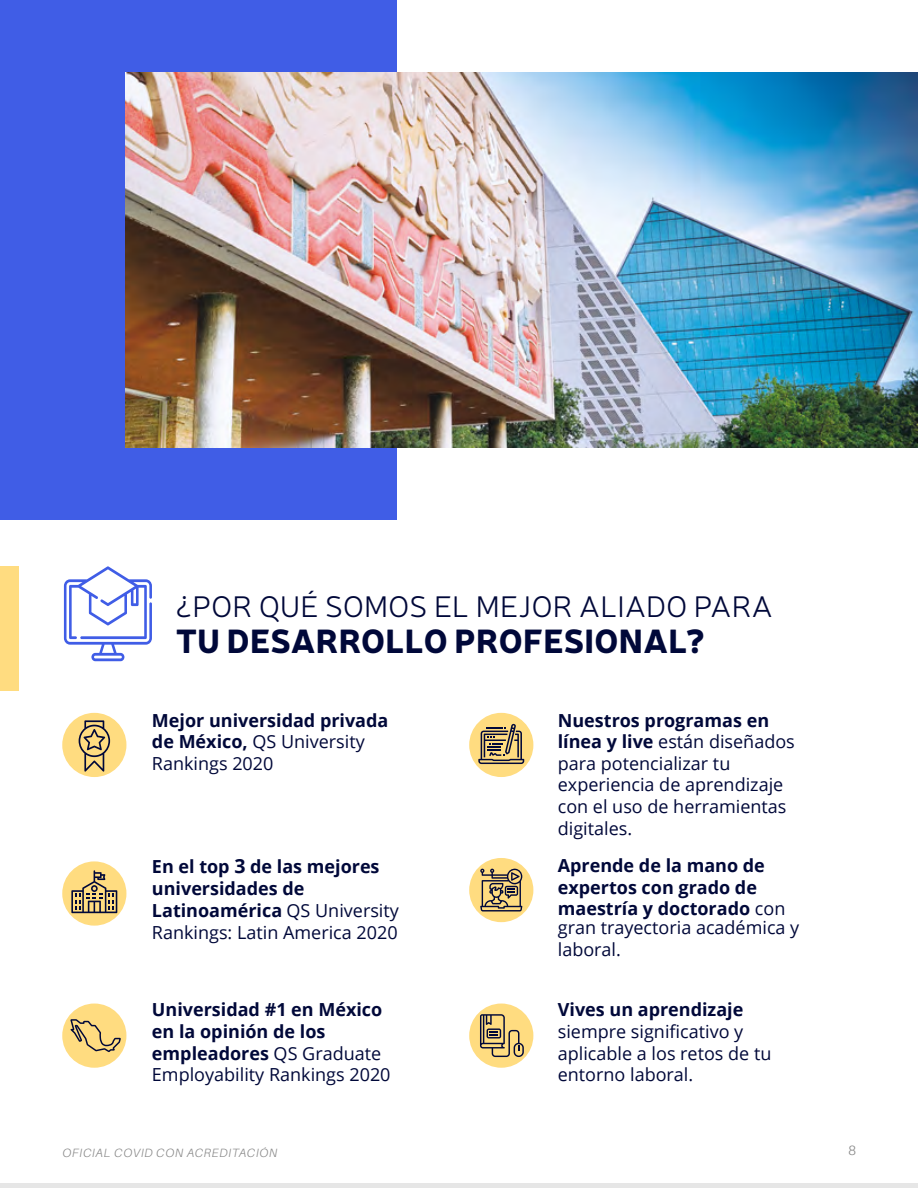
<style>
.page{position:relative;width:918px;height:1188px;background:#fff}
.page>*{position:absolute;margin:0;border:0;box-sizing:border-box;transform-origin:0 0}
.t1{font:900 33px "Neris";letter-spacing:.01em;color:#000839}
.t2{font:300 30px "Neris";letter-spacing:.01em;color:#000839}
.t3{font:700 18px/21.6px "Open Sans";color:#000839}
.t4{font:18px/21.6px "Open Sans";color:#000839}
.t5{font:300 13.5px "Aileron";color:#878787}
.t6{font:italic 300 12px "Aileron";letter-spacing:.06em;color:#878787}
.s1{font-weight:400}
.s2{font-weight:700}
.s3{font-size:19.5px}
</style>
<div class="page">
<hr style="left:0;top:1184px;width:918px;height:4px;background:#e6e6e6">
<div style="left:62px;top:713px;width:64px;height:64px;background:#ffdc80;border-radius:50%"></div>
<div style="left:469px;top:713px;width:64px;height:64px;background:#ffdc80;border-radius:50%"></div>
<div style="left:469px;top:858px;width:64px;height:64px;background:#ffdc80;border-radius:50%"></div>
<div style="left:469px;top:1004px;width:64px;height:64px;background:#ffdc80;border-radius:50%"></div>
<div style="left:62px;top:861px;width:64px;height:65px;background:#ffdc80;border-radius:50%"></div>
<div style="left:62px;top:1004px;width:64px;height:64px;background:#ffdc80;border-radius:50%"></div>
<div style="left:0;top:566px;width:18px;height:125px;background:#ffdc80"></div>
<svg style="left:480px;top:868px;width:42px;height:44px"></svg>
<svg style="left:478px;top:724px;width:46px;height:40px"></svg>
<svg style="left:64px;top:566px;width:88px;height:95px"></svg>
<svg style="left:480px;top:1014px;width:44px;height:43px"></svg>
<svg style="left:70px;top:1019px;width:51px;height:33px"></svg>
<svg style="left:71px;top:870px;width:46px;height:43px"></svg>
<svg style="left:79px;top:720px;width:31px;height:52px"></svg>
<div style="left:0;top:0;width:396px;height:520px;background:#405de6"></div>
<img style="left:126px;top:72px;width:792px;height:376px">
<h2 class="t2" style="left:176px;top:587px;width:599px">¿POR QUÉ SOMOS EL MEJOR ALIADO PARA</h2>
<h1 class="t1" style="left:176px;top:616px;width:531px">TU DESARROLLO PROFESIONAL?</h1>
<p class="t3" style="left:152px;top:709px;width:238px">Mejor universidad privada de México, <span class="s1">QS University<br>Rankings 2020</span></p>
<p class="t4" style="left:558px;top:709px;width:239px"><span class="s2">Nuestros programas en línea y live</span> están diseñados para potencializar tu experiencia de aprendizaje con el uso de herramientas digitales.</p>
<p class="t3" style="left:152px;top:856px;width:248px">En el top <span class="s3">3</span> de las mejores universidades de<br>Latinoamérica <span class="s1">QS University<br>Rankings: Latin America 2020</span></p>
<p class="t3" style="left:558px;top:854px;width:229px">Aprende de la mano de expertos con grado de maestría y doctorado <span class="s1">con</span></p>
<p class="t4" style="left:558px;top:916px;width:243px">gran trayectoria académica y laboral.</p>
<p class="t3" style="left:152px;top:999px;width:240px">Universidad #1 en México en la opinión de los empleadores <span class="s1">QS Graduate<br>Employability Rankings 2020</span></p>
<p class="t3" style="left:558px;top:999px;width:187px">Vives un aprendizaje</p>
<p class="t4" style="left:558px;top:1020px;width:215px">siempre significativo y aplicable a los retos de tu entorno laboral.</p>
<p class="t6" style="left:63px;top:1146px;width:216px">OFICIAL COVID CON ACREDITACIÓN</p>
<p class="t5" style="left:848px;top:1143px;width:9px">8</p>
</div>
